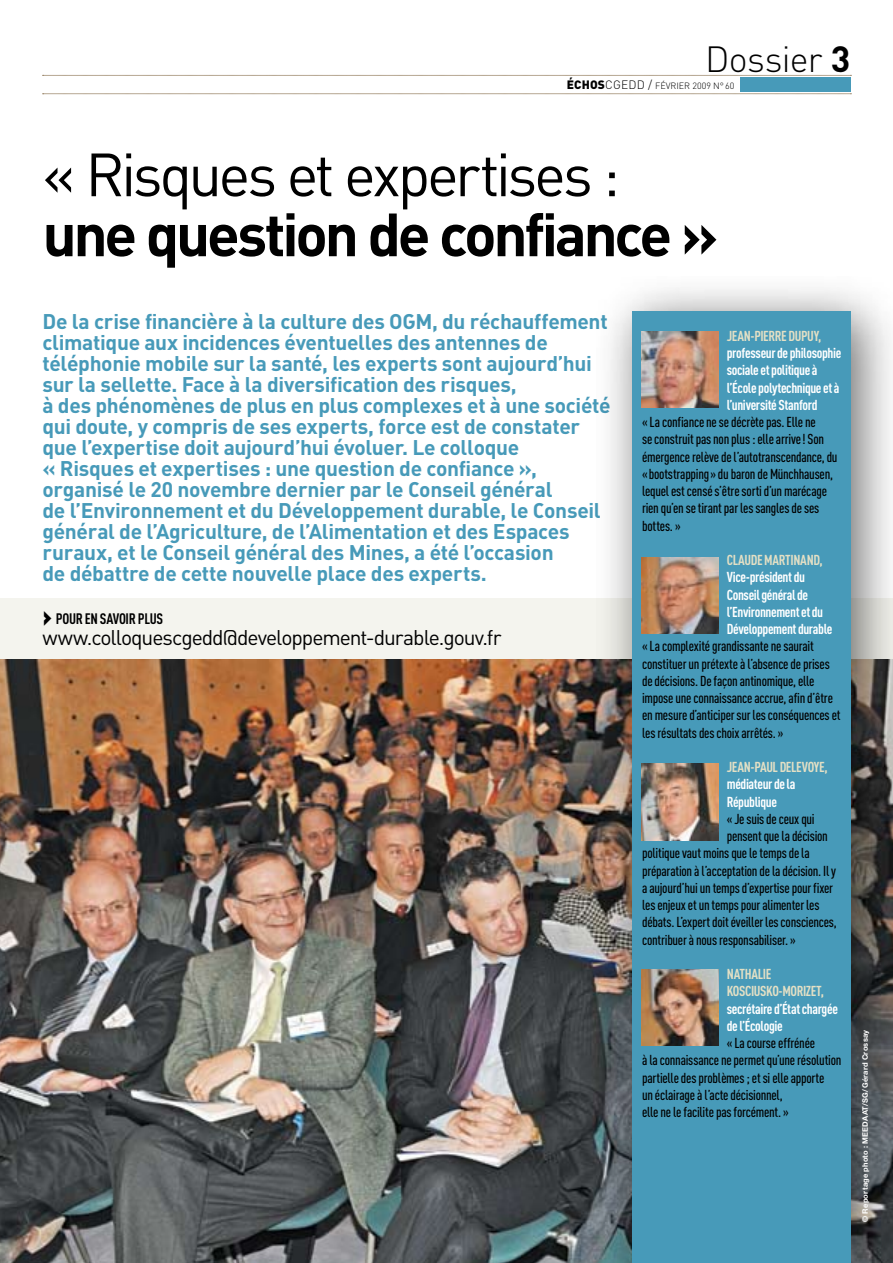
<style>
.page{position:relative;width:893px;height:1263px;background:#fff}
.page>*{position:absolute;margin:0;border:0;box-sizing:border-box;transform-origin:0 0}
.t1{font:700 60px "DIN";letter-spacing:-.06em;color:#000}
.t2{font:60px "DIN";letter-spacing:-.055em;color:#000}
.t3{font:300 36px "DIN";color:#000}
.t4{font:700 21px/21px "DIN";letter-spacing:-.02em;color:#479ab9}
.t5{font:21px "DIN";letter-spacing:-.05em;color:#000}
.t6{font:700 15px "DIN Cond";letter-spacing:-.02em;color:#000}
.t7{font:500 14.25px/17.2px "DIN Cond";letter-spacing:-.015em;color:#000}
.t8{font:700 14.25px/17.2px "DIN Cond";letter-spacing:-.025em;color:#fff}
.t9{font:700 14.25px/17.2px "DIN Cond";letter-spacing:-.03em;color:#e4e0c5}
.t10{font:300 9px "DIN";color:#000}
.t11{font:700 7.5px "Helvetica Neue";letter-spacing:.03em;color:#fff}
.s1{font-weight:700}
.s2{font-weight:900;font-size:12px}
.s3{font-size:12px}
.s4{font-family:"DIN";font-weight:900;font-size:27px}
</style>
<div class="page">
<div style="left:0;top:598px;width:893px;height:68px;background:#f4f4ee"></div>
<img style="left:0;top:659px;width:596px;height:604px">
<svg style="left:43px;top:75px;width:808px;height:1px"></svg>
<svg style="left:43px;top:94px;width:808px;height:1px"></svg>
<div style="left:740px;top:77px;width:110px;height:15px;background:#479ab9"></div>
<div style="left:596px;top:276px;width:297px;height:987px;background:#000;opacity:.6"></div>
<div style="left:632px;top:311px;width:218px;height:952px;background:#479ab9"></div>
<img style="left:642px;top:331px;width:76px;height:77px">
<img style="left:642px;top:557px;width:76px;height:77px">
<img style="left:642px;top:764px;width:76px;height:76px">
<img style="left:642px;top:969px;width:76px;height:77px">
<h2 class="t3" style="left:705px;top:37px;width:147px">DOSSIER <span class="s1">3</span></h2>
<p class="t10" style="left:567px;top:81px;width:169px"><span class="s2">ÉCHOS</span><span class="s3">CGEDD /</span> FÉVRIER 2009 N°60</p>
<h1 class="t2" style="left:43px;top:137px;width:579px">« Risques et expertises :</h1>
<h1 class="t1" style="left:43px;top:195px;width:677px">une question de confiance »</h1>
<p class="t4" style="left:43px;top:310px;width:570px;text-indent:390px">, du réchauffement climatique aux incidences éventuelles des antennes de téléphonie mobile sur la santé, les experts sont aujourd’hui sur la sellette. Face à la diversification des risques,<br>à des phénomènes de plus en plus complexes et à une société qui doute, y compris de ses experts, force est de constater que l’expertise doit aujourd’hui évoluer. Le colloque<br>« Risques et expertises : une question de confiance », organisé le 20 novembre dernier par le Conseil général<br>de l’Environnement et du Développement durable, le Conseil général de l’Agriculture, de l’Alimentation et des Espaces ruraux, et le Conseil général des M ines, a été l’occasion<br>de débattre de cette nouvelle place des experts.</p>
<h3 class="t4" style="left:43px;top:310px;width:362px">De la crise financière à la culture des OGM</h3>
<p class="t6" style="left:43px;top:610px;width:121px"><span class="s4">›</span> Pour en savoir plus</p>
<h3 class="t5" style="left:43px;top:625px;width:460px">www.colloquescgedd@developpement-durable.gouv.fr</h3>
<p class="t9" style="left:727px;top:327px;width:96px">Jean-Pierre Dupuy,</p>
<p class="t8" style="left:727px;top:344px;width:116px">professeur de philosophie sociale et politique à l’École polytechnique et à l’université Stanford</p>
<p class="t7" style="left:642px;top:413px;width:197px">« Laconfiancenesedécrètepas.Ellene seconstruitpasnonplus :ellearrive! Son émergencerelèvedel’autotranscendance, du «bootstrapping»dubarondeMünchhausen, lequelestcensés’êtresortid’unmarécage rienqu’ensetirantpar lessanglesdeses bottes. »</p>
<p class="t9" style="left:727px;top:551px;width:97px">Claude Martinand,</p>
<p class="t8" style="left:727px;top:568px;width:107px">Vice-président du<br>Conseil général de l’Environnement et du<br>Développement durable</p>
<p class="t7" style="left:642px;top:637px;width:200px">« Lacomplexitégrandissantenesaurait constituerunprétexteàl’absencedeprises dedécisions. De façon antinomique, elle imposeuneconnaissanceaccrue,afind’être enmesured’anticipersur lesconséquenceset lesrésultatsdeschoixarrêtés. »</p>
<p class="t9" style="left:727px;top:758px;width:102px">Jean-Paul Delevoye,</p>
<p class="t8" style="left:727px;top:775px;width:70px">médiateur de la<br>République</p>
<p class="t7" style="left:727px;top:810px;width:89px">« Jesuisdeceuxqui</p>
<p class="t7" style="left:727px;top:827px;width:103px">pensentqueladécision</p>
<p class="t7" style="left:642px;top:844px;width:169px">politiquevautmoinsqueletempsdela</p>
<p class="t7" style="left:642px;top:862px;width:195px">préparationàl’acceptationdeladécision. Ily</p>
<p class="t7" style="left:642px;top:879px;width:192px">aaujourd’hui untempsd’expertisepour fixer</p>
<p class="t7" style="left:642px;top:896px;width:179px">lesenjeuxetuntempspouralimenter les</p>
<p class="t7" style="left:642px;top:913px;width:196px">débats.L’expertdoitéveiller lesconsciences,</p>
<p class="t7" style="left:642px;top:931px;width:155px">contribuer ànousresponsabiliser. »</p>
<p class="t9" style="left:727px;top:965px;width:99px">Nathalie<br>Kosciusko-Morizet,</p>
<p class="t8" style="left:727px;top:999px;width:113px">secrétaire d’État chargée de l’Écologie</p>
<p class="t7" style="left:642px;top:1034px;width:201px;text-indent:85px">« Lacourseeffrénée àlaconnaissancenepermetqu’unerésolution partielledesproblèmes;etsielleapporte<br>un éclairage à l’acte décisionnel, ellenelefacilitepasforcément. »</p>
<p class="t11" style="left:860px;top:1221px;width:194px;rotate:-90deg">© Reportage photo : MEEDAAT/SG/Gérard Crossay</p>
</div>
